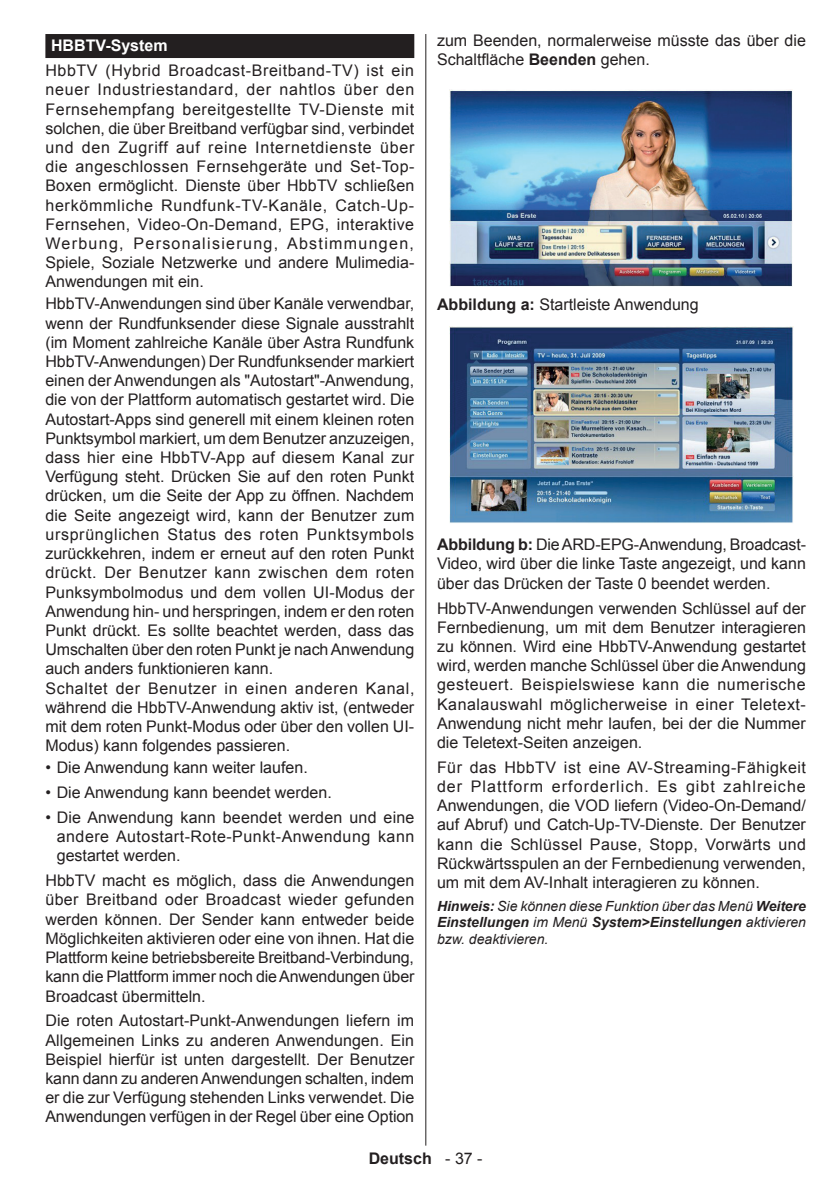
<style>
.page{position:relative;width:840px;height:1191px;background:#fff}
.page>*{position:absolute;margin:0;border:0;box-sizing:border-box;transform-origin:0 0}
.t1{font:16px/19.2px "Arial";color:#231f20;text-align:justify}
.t2{font:700 16px "Arial";color:#fff}
.t3{font:700 16px "Arial";color:#231f20}
.t4{font:italic 14px/16.8px "Arial";color:#231f20;text-align:justify}
.s1{font-weight:700}
.s2{font-weight:400}
</style>
<div class="page">
<hr style="left:425px;top:34px;width:1px;height:1111px;background:#231f20">
<div style="left:45px;top:34px;width:369px;height:24px;background:#231f20"></div>
<img style="left:449px;top:90px;width:343px;height:197px">
<img style="left:449px;top:326px;width:343px;height:197px">
<p class="t2" style="left:51px;top:35px;width:118px">HBBTV-System</p>
<p class="t1" style="left:45px;top:61px;width:370px">HbbTV (Hybrid Broadcast-Breitband-TV) ist ein neuer Industriestandard, der nahtlos über den Fernsehempfang bereitgestellte TV-Dienste mit solchen, die über Breitband verfügbar sind, verbindet und den Zugriff auf reine Internetdienste über die angeschlossen Fernsehgeräte und Set-Top-Boxen ermöglicht. Dienste über HbbTV schließen herkömmliche Rundfunk-TV-Kanäle, Catch-Up-Fernsehen, Video-On-Demand, EPG, interaktive Werbung, Personalisierung, Abstimmungen, Spiele, Soziale Netzwerke und andere Mulimedia-Anwendungen mit ein.</p>
<p class="t1" style="left:45px;top:294px;width:370px;text-align:left">HbbTV-Anwendungen sind über Kanäle verwendbar, wenn der Rundfunksender diese Signale ausstrahlt (im Moment zahlreiche Kanäle über Astra Rundfunk HbbTV-Anwendungen) Der Rundfunksender markiert einen der Anwendungen als "Autostart"-Anwendung, die von der Plattform automatisch gestartet wird. Die Autostart-Apps sind generell mit einem kleinen roten Punktsymbol markiert, um dem Benutzer anzuzeigen, dass hier eine HbbTV-App auf diesem Kanal zur Verfügung steht. Drücken Sie auf den roten Punkt drücken, um die Seite der App zu öffnen. Nachdem die Seite angezeigt wird, kann der Benutzer zum ursprünglichen Status des roten Punktsymbols zurückkehren, indem er erneut auf den roten Punkt drückt. Der Benutzer kann zwischen dem roten Punksymbolmodus und dem vollen UI-Modus der Anwendung hin- und herspringen, indem er den roten Punkt drückt. Es sollte beachtet werden, dass das Umschalten über den roten Punkt je nach Anwendung auch anders funktionieren kann.<br>Schaltet der Benutzer in einen anderen Kanal, während die HbbTV-Anwendung aktiv ist, (entweder mit dem roten Punkt-Modus oder über den vollen UI-Modus) kann folgendes passieren.</p>
<p class="t1" style="left:45px;top:758px;width:264px">• Die Anwendung kann weiter laufen.</p>
<p class="t1" style="left:45px;top:783px;width:288px">• Die Anwendung kann beendet werden.</p>
<p class="t1" style="left:57px;top:808px;width:359px;text-indent:-11px">• Die Anwendung kann beendet werden und eine andere Autostart-Rote-Punkt-Anwendung kann gestartet werden.</p>
<p class="t1" style="left:45px;top:871px;width:370px">HbbTV macht es möglich, dass die Anwendungen über Breitband oder Broadcast wieder gefunden werden können. Der Sender kann entweder beide Möglichkeiten aktivieren oder eine von ihnen. Hat die Plattform keine betriebsbereite Breitband-Verbindung, kann die Plattform immer noch die Anwendungen über Broadcast übermitteln.</p>
<p class="t1" style="left:45px;top:1011px;width:370px">Die roten Autostart-Punkt-Anwendungen liefern im Allgemeinen Links zu anderen Anwendungen. Ein Beispiel hierfür ist unten dargestellt. Der Benutzer kann dann zu anderen Anwendungen schalten, indem er die zur Verfügung stehenden Links verwendet. Die Anwendungen verfügen in der Regel über eine Option</p>
<p class="t1" style="left:437px;top:31px;width:370px">zum Beenden, normalerweise müsste das über die<br>Schaltfläche <span class="s1">Beenden</span> gehen.</p>
<p class="t1" style="left:437px;top:295px;width:263px"><span class="s1">Abbildung a:</span> Startleiste Anwendung</p>
<p class="t1" style="left:437px;top:535px;width:370px"><span class="s1">Abbildung b:</span> Die ARD-EPG-Anwendung, Broadcast-Video, wird über die linke Taste angezeigt, und kann über das Drücken der Taste 0 beendet werden.</p>
<p class="t1" style="left:437px;top:598px;width:370px">HbbTV-Anwendungen verwenden Schlüssel auf der Fernbedienung, um mit dem Benutzer interagieren zu können. Wird eine HbbTV-Anwendung gestartet wird, werden manche Schlüssel über die Anwendung gesteuert. Beispielswiese kann die numerische Kanalauswahl möglicherweise in einer Teletext-Anwendung nicht mehr laufen, bei der die Nummer die Teletext-Seiten anzeigen.</p>
<p class="t1" style="left:437px;top:758px;width:370px">Für das HbbTV ist eine AV-Streaming-Fähigkeit der Plattform erforderlich. Es gibt zahlreiche Anwendungen, die VOD liefern (Video-On-Demand/ auf Abruf) und Catch-Up-TV-Dienste. Der Benutzer kann die Schlüssel Pause, Stopp, Vorwärts und Rückwärtsspulen an der Fernbedienung verwenden, um mit dem AV-Inhalt interagieren zu können.</p>
<p class="t4" style="left:437px;top:897px;width:370px"><span class="s1">Hinweis:</span> Sie können diese Funktion über das Menü <span class="s1">Weitere Einstellungen</span> im Menü <span class="s1">System&gt;Einstellungen</span> aktivieren bzw. deaktivieren.</p>
<p class="t3" style="left:368px;top:1148px;width:115px">Deutsch <span class="s2">- 37 -</span></p>
</div>
